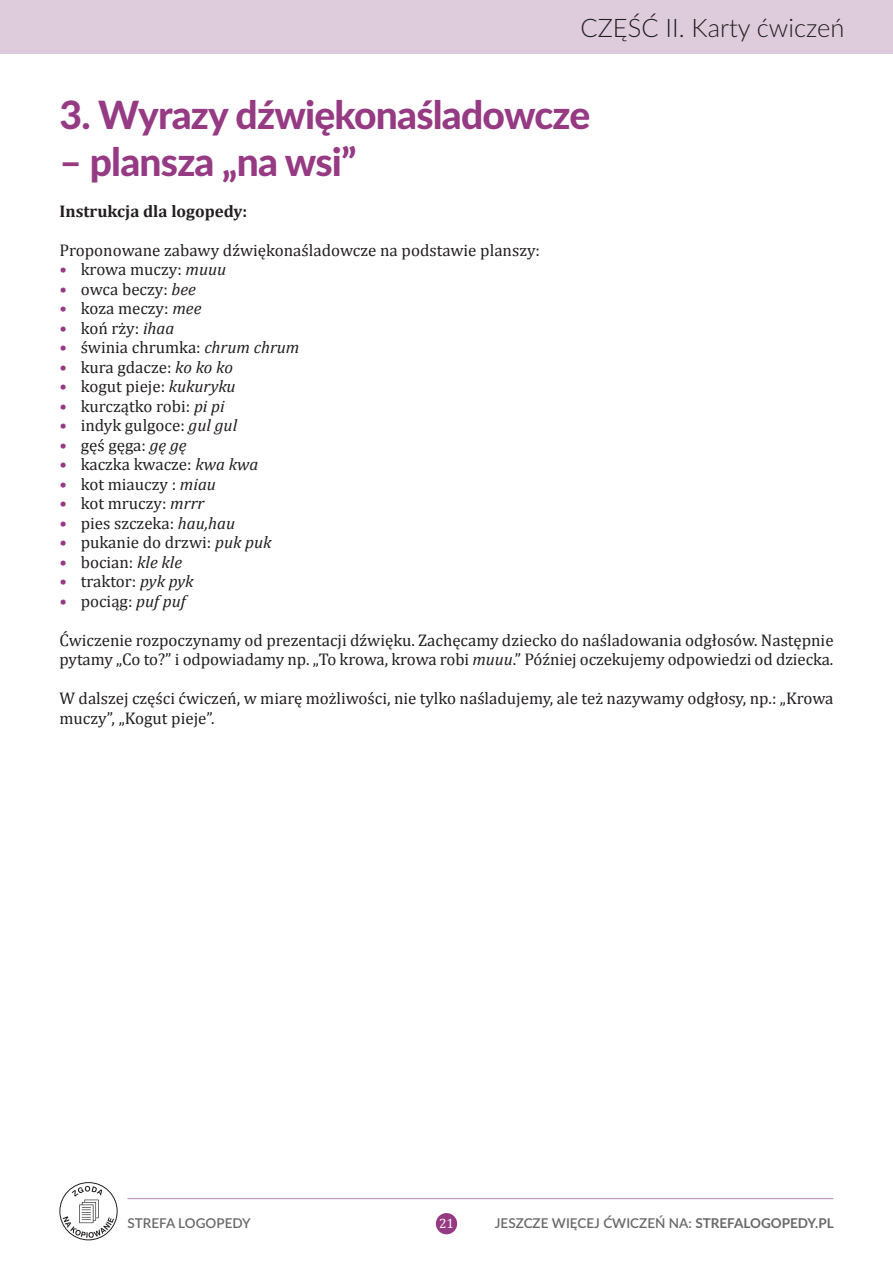
<style>
.page{position:relative;width:893px;height:1263px;background:#fff}
.page>*{position:absolute;margin:0;border:0;box-sizing:border-box;transform-origin:0 0}
.t1{font:800 39px "Lato";letter-spacing:-.02em;color:#953a83}
.t2{font:300 25.5px "Lato";color:#231f20}
.t3{font:16.95px/19.5px "Cambria";color:#231f20}
.t4{font:700 16.95px "Cambria";color:#231f20}
.t5{font:600 13.5px "Lato";color:#69696c}
.t6{font:13.5px "Cambria";color:#fff}
.s1{color:#953a83}
.s2{font-style:italic}
.s3{font-weight:700}
</style>
<div class="page">
<div style="left:0;top:0;width:893px;height:54px;background:#decbdc"></div>
<div style="left:436px;top:1213px;width:21px;height:21px;background:#953a83;border-radius:50%"></div>
<hr style="left:128px;top:1198px;width:705px;height:1px;background:#bf92b6">
<div style="left:59px;top:1182px;width:59px;height:58px;border:1px solid #231f20;border-radius:50%"></div>
<svg style="left:63px;top:1186px;width:51px;height:52px"></svg>
<h2 class="t2" style="left:580px;top:10px;width:266px">CZĘŚĆ II. Karty ćwiczeń</h2>
<h1 class="t1" style="left:59px;top:86px;width:532px">3. Wyrazy dźwiękonaśladowcze</h1>
<h1 class="t1" style="left:59px;top:133px;width:299px">– plansza „na wsi”</h1>
<p class="t4" style="left:59px;top:201px;width:189px">Instrukcja dla logopedy:</p>
<p class="t3" style="left:59px;top:240px;width:482px">Proponowane zabawy dźwiękonaśladowcze na podstawie planszy:</p>
<p class="t3" style="left:59px;top:260px;width:168px"><span class="s1">•</span> krowa muczy: <span class="s2">muuu</span></p>
<p class="t3" style="left:59px;top:279px;width:138px"><span class="s1">•</span> owca beczy: <span class="s2">bee</span></p>
<p class="t3" style="left:59px;top:299px;width:143px"><span class="s1">•</span> koza meczy: <span class="s2">mee</span></p>
<p class="t3" style="left:59px;top:318px;width:116px"><span class="s1">•</span> koń rży: <span class="s2">ihaa</span></p>
<p class="t3" style="left:59px;top:338px;width:241px"><span class="s1">•</span> świnia chrumka: <span class="s2">chrum chrum</span></p>
<p class="t3" style="left:59px;top:357px;width:175px"><span class="s1">•</span> kura gdacze: <span class="s2">ko ko ko</span></p>
<p class="t3" style="left:59px;top:377px;width:178px"><span class="s1">•</span> kogut pieje: <span class="s2">kukuryku</span></p>
<p class="t3" style="left:59px;top:396px;width:167px"><span class="s1">•</span> kurczątko robi: <span class="s2">pi pi</span></p>
<p class="t3" style="left:59px;top:416px;width:179px"><span class="s1">•</span> indyk gulgoce: <span class="s2">gul gul</span></p>
<p class="t3" style="left:59px;top:435px;width:128px"><span class="s1">•</span> gęś gęga: <span class="s2">gę gę</span></p>
<p class="t3" style="left:59px;top:455px;width:200px"><span class="s1">•</span> kaczka kwacze: <span class="s2">kwa kwa</span></p>
<p class="t3" style="left:59px;top:474px;width:158px"><span class="s1">•</span> kot miauczy : <span class="s2">miau</span></p>
<p class="t3" style="left:59px;top:494px;width:146px"><span class="s1">•</span> kot mruczy: <span class="s2">mrrr</span></p>
<p class="t3" style="left:59px;top:513px;width:177px"><span class="s1">•</span> pies szczeka: <span class="s2">hau,hau</span></p>
<p class="t3" style="left:59px;top:533px;width:214px"><span class="s1">•</span> pukanie do drzwi: <span class="s2">puk puk</span></p>
<p class="t3" style="left:59px;top:552px;width:124px"><span class="s1">•</span> bocian: <span class="s2">kle kle</span></p>
<p class="t3" style="left:59px;top:571px;width:136px"><span class="s1">•</span> traktor: <span class="s2">pyk pyk</span></p>
<p class="t3" style="left:59px;top:591px;width:128px"><span class="s1">•</span> pociąg: <span class="s2">puf puf</span></p>
<p class="t3" style="left:59px;top:630px;width:775px">Ćwiczenie rozpoczynamy od prezentacji dźwięku. Zachęcamy dziecko do naśladowania odgłosów. Następnie pytamy „Co to?” i odpowiadamy np. „To krowa, krowa robi <span class="s2">muuu</span>.” Później oczekujemy odpowiedzi od dziecka.</p>
<p class="t3" style="left:59px;top:689px;width:775px">W dalszej części ćwiczeń, w miarę możliwości, nie tylko naśladujemy, ale też nazywamy odgłosy, np.: „Krowa muczy”, „Kogut pieje”.</p>
<p class="t5" style="left:128px;top:1213px;width:125px">STREFA LOGOPEDY</p>
<p class="t6" style="left:439px;top:1215px;width:16px">21</p>
<p class="t5" style="left:495px;top:1213px;width:340px">JESZCZE WIĘCEJ ĆWICZEŃ NA: <span class="s3">STREFALOGOPEDY.PL</span></p>
</div>
